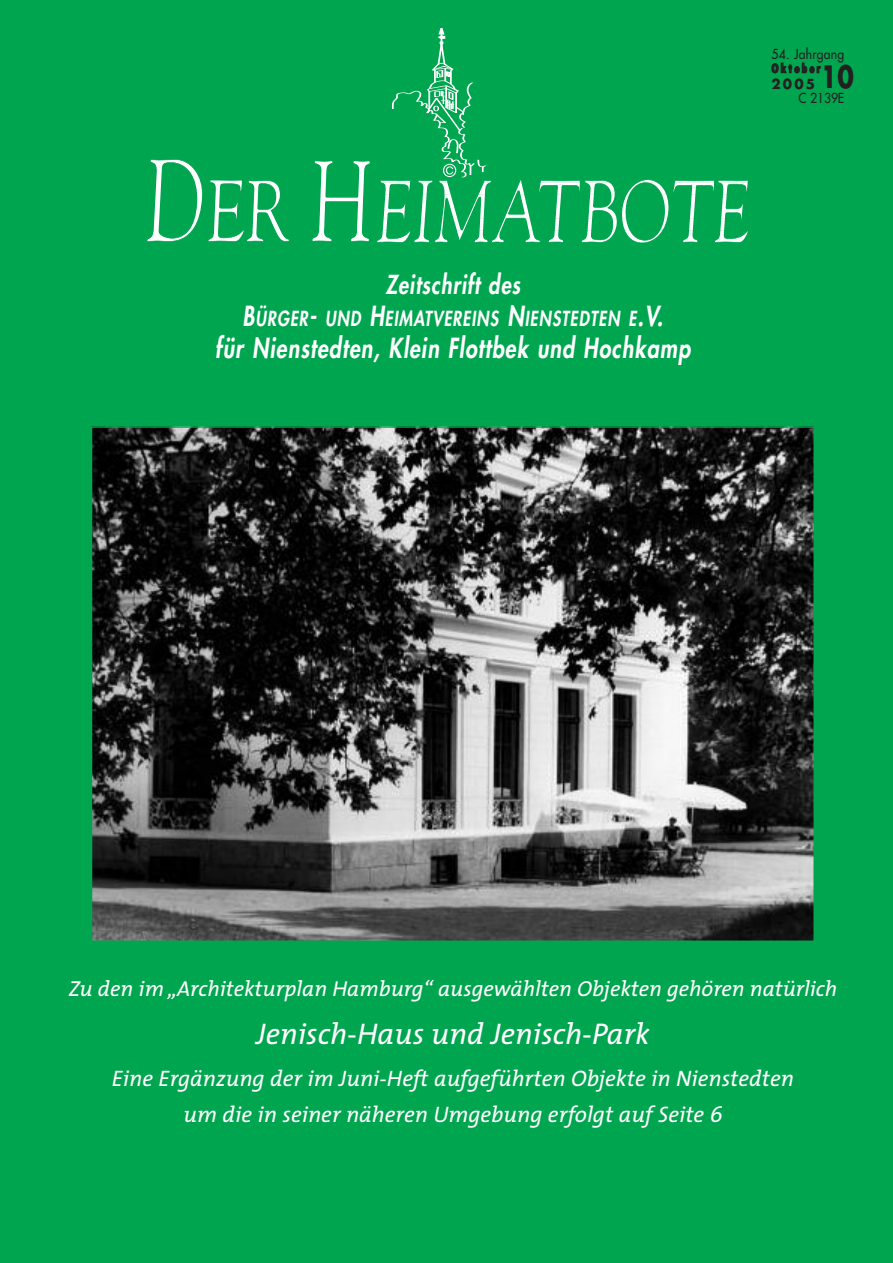
<style>
.page{position:relative;width:893px;height:1263px;background:#00a54f}
.page>*{position:absolute;margin:0;border:0;box-sizing:border-box;transform-origin:0 0}
.t1{font:italic 30px "The Mix";color:#fff}
.t2{font:700 30px "Futura";color:#231f20;scale:.8 1}
.t3{font:italic 800 27px "Futura";letter-spacing:.045em;color:#fff;scale:.8 1}
.t4{font:italic 800 25.5px "Futura";letter-spacing:.045em;color:#fff;scale:.8 1}
.t5{font:italic 22.5px/36px "The Mix";color:#fff;text-align:center}
.t6{font:italic 21.75px "The Mix";color:#fff}
.t7{font:italic 800 20.25px "Futura";letter-spacing:.06em;color:#fff;scale:.8 1}
.t8{font:13.5px "Futura";letter-spacing:.02em;color:#231f20;scale:.9 1}
.t9{font:700 13.5px "Futura";color:#231f20}
.t10{font:700 condensed 12px "Futura";letter-spacing:.19em;color:#231f20}
.s1{font-size:27px}
</style>
<div class="page">
<svg style="left:147px;top:160px;width:143px;height:82px"></svg>
<svg style="left:312px;top:28px;width:436px;height:215px"></svg>
<img style="left:94px;top:429px;width:718px;height:510px">
<p class="t4" style="left:385px;top:272px;width:170px">Zeitschrift des</p>
<p class="t7" style="left:242px;top:309px;width:527px"><span class="s1">B</span>ÜRGER<span class="s1">-</span> UND <span class="s1">H</span>EIMATVEREINS <span class="s1">N</span>IENSTEDTEN E<span class="s1">.V.</span></p>
<p class="t3" style="left:215px;top:335px;width:596px">für Nienstedten, Klein Flottbek und Hochkamp</p>
<p class="t8" style="left:772px;top:47px;width:82px">54. Jahrgang</p>
<p class="t10" style="left:772px;top:63px;width:50px">Oktober</p>
<p class="t8" style="left:799px;top:91px;width:52px">C 2139E</p>
<h1 class="t2" style="left:821px;top:63px;width:43px">10</h1>
<p class="t9" style="left:771px;top:78px;width:45px">2005</p>
<p class="t6" style="left:69px;top:981px;width:770px">Zu den im „Architekturplan Hamburg“ ausgewählten Objekten gehören natürlich</p>
<h1 class="t1" style="left:256px;top:1024px;width:395px">Jenisch-Haus und Jenisch-Park</h1>
<p class="t5" style="left:112px;top:1063px;width:684px">Eine Ergänzung der im Juni-Heft aufgeführten Objekte in Nienstedten um die in seiner näheren Umgebung erfolgt auf Seite 6</p>
</div>
